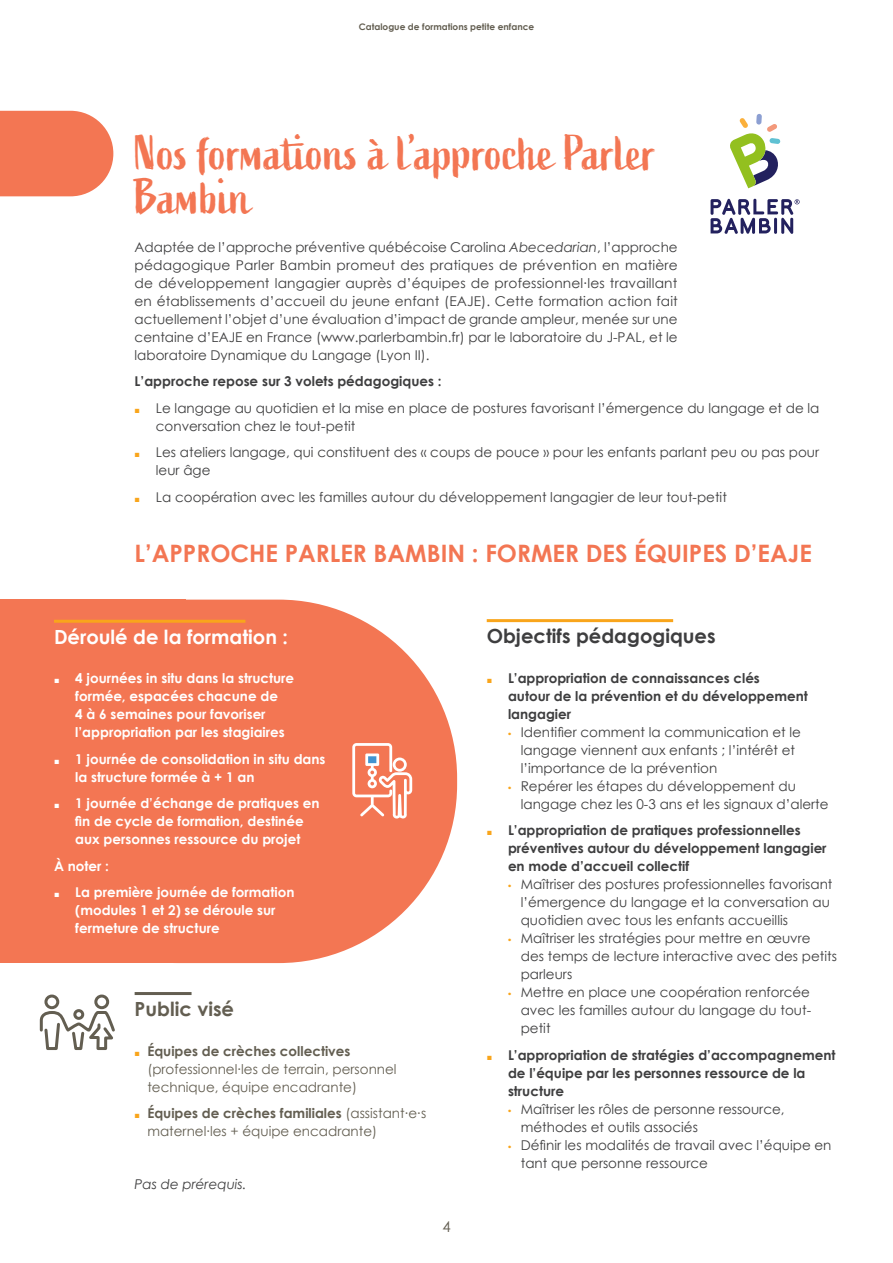
<style>
.page{position:relative;width:893px;height:1263px;background:#fff}
.page>*{position:absolute;margin:0;border:0;box-sizing:border-box;transform-origin:0 0}
.Heading_1{font:49.5px/43.5px "Active";color:#f37653}
.Heading_2{font:700 24px "Century Gothic";color:#f37653}
.Heading_3{font:700 19.5px "Century Gothic";color:#fff}
.Heading_3-2{font:700 19.5px "Century Gothic";color:#3e3e3f}
.Heading_3-3{font:700 19.5px "Century Gothic";color:#635e51}
.t1{font:15px "Century Gothic";color:#635e51}
.t2{font:13.5px/18px "Century Gothic";color:#3e3e3f}
.List_Paragraph{font:700 13.5px/18px "Century Gothic";color:#fff}
.t3{font:700 13.5px/18px "Century Gothic";color:#3e3e3f}
.t4{font:13.5px/18px "Century Gothic";color:#635e51}
.t5{font:italic 13.5px "Century Gothic";color:#3e3e3f}
.t6{font:700 9px "Century Gothic";color:#635e51}
.s1{font-style:italic}
.s2{font-family:"Arial";font-size:9px;color:#f9a51b}
.s3{font-family:"Arial";font-weight:400;font-size:9px}
.s4{font-weight:700}
.s5{font-family:"Arial";font-weight:400;font-size:9px;color:#f9a51b}
.s6{font-family:"Arial";font-weight:700;font-size:9px;color:#f9a51b}
</style>
<div class="page">
<svg style="left:0;top:111px;width:113px;height:85px;background:#f38060"></svg>
<svg style="left:730px;top:114px;width:50px;height:74px"></svg>
<svg style="left:711px;top:199px;width:89px;height:35px"></svg>
<div style="left:0;top:600px;width:457px;height:363px;background:#f37653;border-radius:179px"></div>
<div style="left:0;top:600px;width:185px;height:363px;background:#f37653"></div>
<hr style="left:135px;top:992px;width:57px;height:3px;background:#635e51">
<hr style="left:54px;top:620px;width:191px;height:3px;background:#f9a51b">
<svg style="left:39px;top:994px;width:76px;height:56px"></svg>
<svg style="left:352px;top:743px;width:60px;height:76px"></svg>
<hr style="left:487px;top:619px;width:186px;height:3px;background:#f9a51b">
<p class="t6" style="left:359px;top:20px;width:177px">Catalogue de formations petite enfance</p>
<p class="Heading_1" style="left:135px;top:133px;width:524px">Nos formations à l’approche Parler<br>Bambin</p>
<p class="t2" style="left:135px;top:238px;width:545px;text-align:justify">Adaptée de l’approche préventive québécoise Carolina <span class="s1">Abecedarian</span>, l’approche pédagogique Parler Bambin promeut des pratiques de prévention en matière de développement langagier auprès d’équipes de professionnel∙les travaillant en établissements d’accueil du jeune enfant (EAJE). Cette formation action fait actuellement l’objet d’une évaluation d’impact de grande ampleur, menée sur une centaine d’EAJE en France (www.parlerbambin.fr) par le laboratoire du J-PAL, et le laboratoire Dynamique du Langage (Lyon II).</p>
<p class="t3" style="left:135px;top:372px;width:308px">L’approche repose sur 3 volets pédagogiques :</p>
<p class="t2" style="left:156px;top:399px;width:665px;text-indent:-21px"><span class="s2">■</span> Le langage au quotidien et la mise en place de postures favorisant l’émergence du langage et de la conversation chez le tout-petit</p>
<p class="t2" style="left:156px;top:443px;width:665px;text-indent:-21px"><span class="s2">■</span> Les ateliers langage, qui constituent des « coups de pouce » pour les enfants parlant peu ou pas pour leur âge</p>
<p class="t2" style="left:135px;top:488px;width:594px"><span class="s2">■</span> La coopération avec les familles autour du développement langagier de leur tout-petit</p>
<p class="Heading_2" style="left:134px;top:535px;width:679px">L’APPROCHE PARLER BAMBIN : FORMER DES ÉQUIPES D’EAJE</p>
<p class="Heading_3" style="left:54px;top:622px;width:235px">Déroulé de la formation :</p>
<p class="List_Paragraph" style="left:75px;top:669px;width:220px;text-indent:-21px"><span class="s3">■</span> 4 journées in situ dans la structure formée, espacées chacune de<br>4 à 6 semaines pour favoriser l’appropriation par les stagiaires</p>
<p class="List_Paragraph" style="left:75px;top:749px;width:252px;text-indent:-21px"><span class="s3">■</span> 1 journée de consolidation in situ dans la structure formée à + 1 an</p>
<p class="List_Paragraph" style="left:54px;top:794px;width:267px;text-align:center"><span class="s3">■</span> 1 journée d’échange de pratiques en fin de cycle de formation, destinée<br>aux personnes ressource du projet</p>
<p class="List_Paragraph" style="left:54px;top:856px;width:57px">À noter :</p>
<p class="List_Paragraph" style="left:75px;top:883px;width:221px;text-indent:-21px"><span class="s3">■</span> La première journée de formation (modules 1 et 2) se déroule sur fermeture de structure</p>
<p class="Heading_3-3" style="left:135px;top:994px;width:101px">Public visé</p>
<p class="t4" style="left:147px;top:1041px;width:251px;text-indent:-13px"><span class="s2">■</span> <span class="s4">Équipes de crèches collectives </span>(professionnel∙les de terrain, personnel technique, équipe encadrante)</p>
<p class="t4" style="left:147px;top:1104px;width:280px;text-indent:-13px"><span class="s2">■</span> <span class="s4">Équipes de crèches familiales</span> (assistant∙e∙s maternel∙les + équipe encadrante)</p>
<p class="t5" style="left:135px;top:1175px;width:113px">Pas de prérequis.</p>
<p class="t1" style="left:442px;top:1216px;width:10px">4</p>
<p class="Heading_3-2" style="left:487px;top:621px;width:230px">Objectifs pédagogiques</p>
<p class="t3" style="left:508px;top:668px;width:301px;text-indent:-21px"><span class="s5">■</span> L’appropriation de connaissances clés<br>autour de la prévention et du développement langagier</p>
<p class="t2" style="left:521px;top:722px;width:282px;text-indent:-13px"><span class="s6">•</span> Identifier comment la communication et le langage viennent aux enfants ; l’intérêt et l’importance de la prévention</p>
<p class="t2" style="left:521px;top:776px;width:309px;text-indent:-13px"><span class="s6">•</span> Repérer les étapes du développement du langage chez les 0-3 ans et les signaux d’alerte</p>
<p class="t3" style="left:508px;top:821px;width:320px;text-indent:-21px"><span class="s5">■</span> L’appropriation de pratiques professionnelles préventives autour du développement langagier en mode d’accueil collectif</p>
<p class="t2" style="left:521px;top:875px;width:313px;text-indent:-13px"><span class="s6">•</span> Maîtriser des postures professionnelles favorisant l’émergence du langage et la conversation au quotidien avec tous les enfants accueillis</p>
<p class="t2" style="left:521px;top:929px;width:318px;text-indent:-13px"><span class="s6">•</span> Maîtriser les stratégies pour mettre en œuvre des temps de lecture interactive avec des petits parleurs</p>
<p class="t2" style="left:521px;top:983px;width:292px;text-align:justify;text-indent:-13px"><span class="s6">•</span> Mettre en place une coopération renforcée avec les familles autour du langage du tout&shy;petit</p>
<p class="t3" style="left:508px;top:1045px;width:329px;text-indent:-21px"><span class="s5">■</span> L’appropriation de stratégies d’accompagnement de l’équipe par les personnes ressource de la structure</p>
<p class="t2" style="left:521px;top:1099px;width:265px;text-indent:-13px"><span class="s6">•</span> Maîtriser les rôles de personne ressource, méthodes et outils associés</p>
<p class="t2" style="left:521px;top:1135px;width:312px;text-indent:-13px"><span class="s6">•</span> Définir les modalités de travail avec l’équipe en tant que personne ressource</p>
</div>
